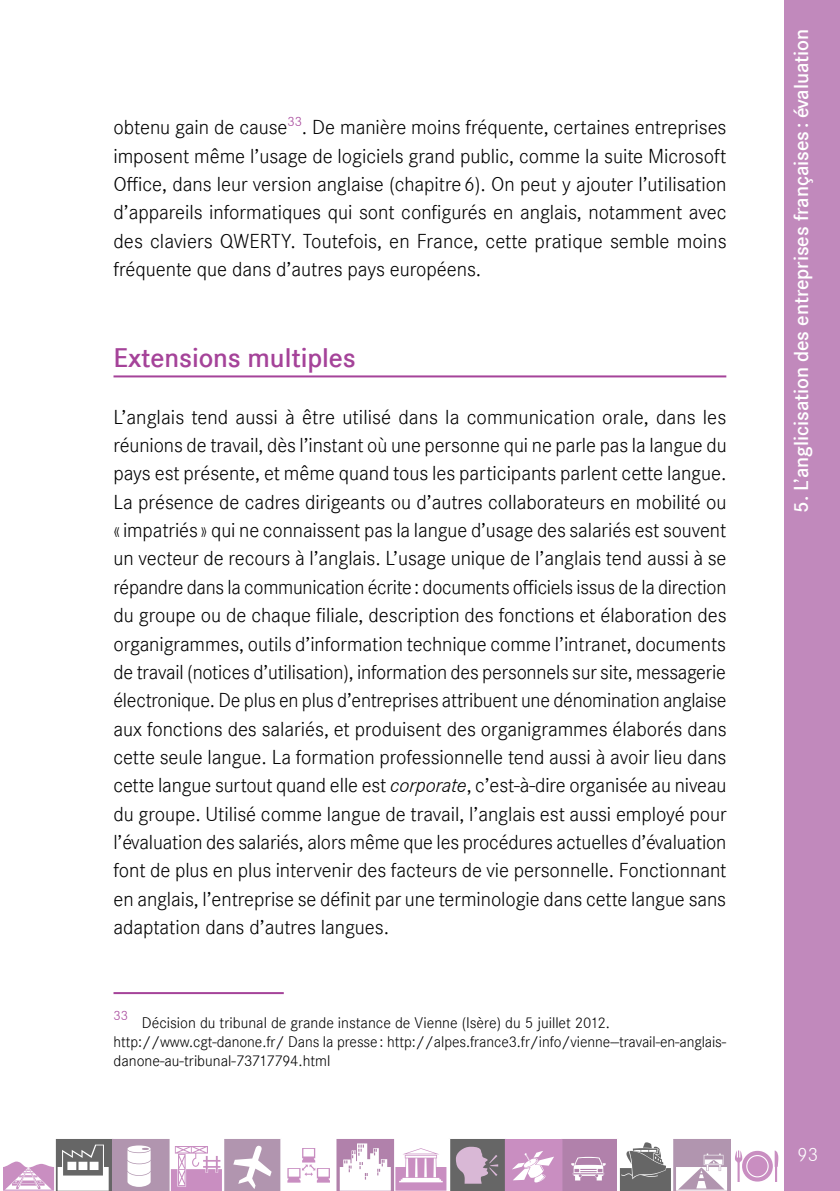
<style>
.page{position:relative;width:840px;height:1191px;background:#fff}
.page>*{position:absolute;margin:0;border:0;box-sizing:border-box;transform-origin:0 0}
.t1{font:600 28px "Corporate S";letter-spacing:-.005em;color:#a54399}
.t2{font:21px/28.4px "Corporate S Ligh";color:#000;text-align:justify}
.t3{font:600 21px "Corporate S";color:#fff}
.t4{font:20px "Corporate S Ligh";color:#fff}
.t5{font:16px/19.2px "Corporate S Ligh";letter-spacing:-.005em;color:#000}
.t6{font:14px "Corporate S Ligh";color:#a54399}
.s1{font-family:"Corpo S Lig";font-style:italic}
</style>
<div class="page">
<div style="left:783px;top:0;width:56px;height:1191px;background:#c189bc"></div>
<hr style="left:113px;top:375px;width:613px;height:2px;background:#a54399">
<hr style="left:113px;top:992px;width:170px;height:2px;background:#a54399">
<svg style="left:55px;top:1139px;width:729px;height:52px"></svg>
<p class="t2" style="left:113px;top:113px;width:614px">obtenu gain de cause<sup>33</sup>. De manière moins fréquente, certaines entreprises imposent même l’usage de logiciels grand public, comme la suite Microsoft Office, dans leur version anglaise (chapitre6). On peut y ajouter l’utilisation d’appareils informatiques qui sont configurés en anglais, notamment avec des claviers QWERTY. Toutefois, en France, cette pratique semble moins fréquente que dans d’autres pays européens.</p>
<h1 class="t1" style="left:113px;top:341px;width:244px">Extensions multiples</h1>
<p class="t2" style="left:113px;top:403px;width:614px">L’anglais tend aussi à être utilisé dans la communication orale, dans les réunions de travail, dès l’instant où une personne qui ne parle pas la langue du pays est présente, et même quand tous les participants parlent cette langue.<br>La présence de cadres dirigeants ou d’autres collaborateurs en mobilité ou «impatriés » qui ne connaissent pas la langue d’usage des salariés est souvent un vecteur de recours à l’anglais. L’usage unique de l’anglais tend aussi à se répandre dans la communication écrite: documents officiels issus de la direction du groupe ou de chaque filiale, description des fonctions et élaboration des organigrammes, outils d’information technique comme l’intranet, documents de travail (notices d’utilisation), information des personnels sur site, messagerie électronique. De plus en plus d’entreprises attribuent une dénomination anglaise aux fonctions des salariés, et produisent des organigrammes élaborés dans cette seule langue. La formation professionnelle tend aussi à avoir lieu dans cette langue surtout quand elle est <span class="s1">corporate</span>, c’est-à-dire organisée au niveau du groupe. Utilisé comme langue de travail, l’anglais est aussi employé pour l’évaluation des salariés, alors même que les procédures actuelles d’évaluation font de plus en plus intervenir des facteurs de vie personnelle. Fonctionnant en anglais, l’entreprise se définit par une terminologie dans cette langue sans adaptation dans d’autres langues.</p>
<p class="t6" style="left:113px;top:1007px;width:16px">33</p>
<p class="t5" style="left:113px;top:1012px;width:614px;text-indent:28px">Décision du tribunal de grande instance de Vienne (Isère) du 5 juillet 2012. http://www.cgt-danone.fr/ Dans la presse : http://alpes.france3.fr/info/vienne--travail-en-anglais&shy;danone-au-tribunal-73717794.html</p>
<p class="t3" style="left:788px;top:513px;width:485px;rotate:-90deg">5. L’anglicisation des entreprises françaises : évaluation</p>
<p class="t4" style="left:797px;top:1143px;width:22px">93</p>
</div>
